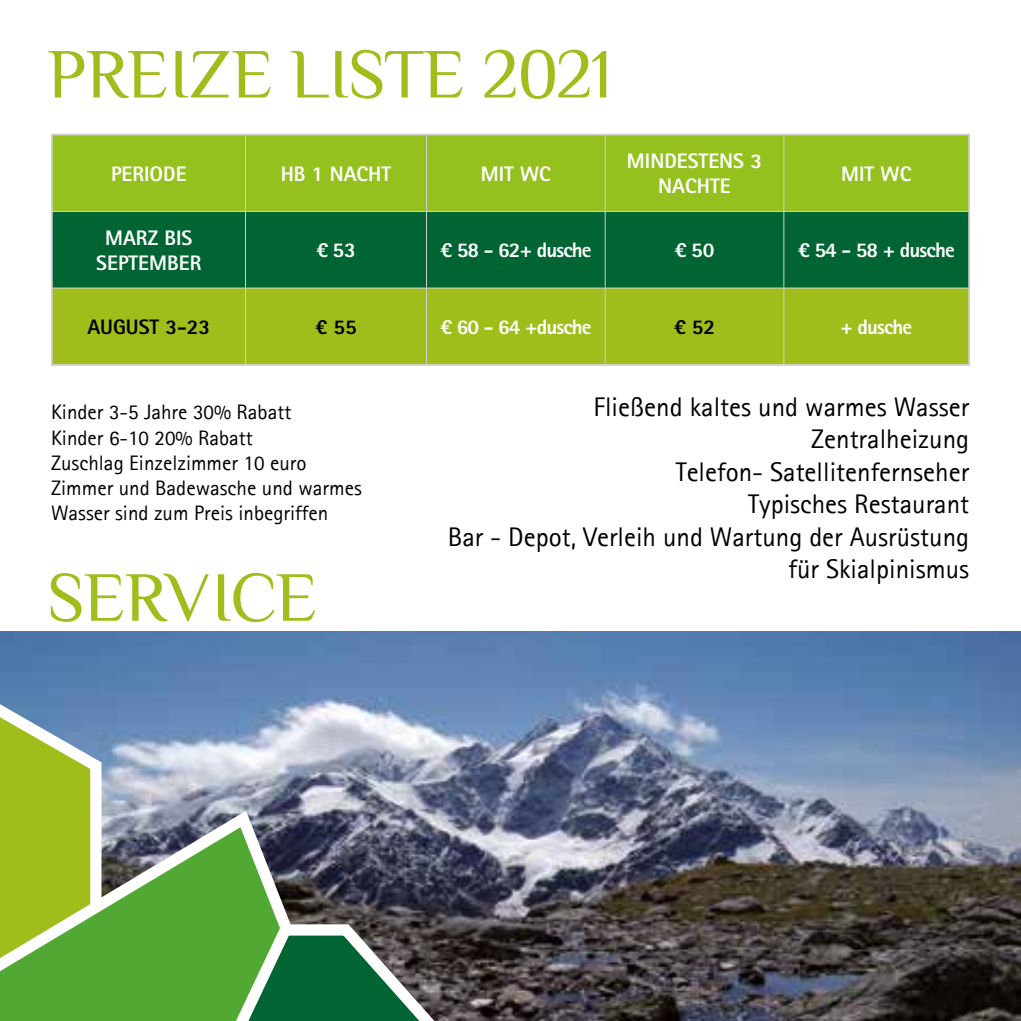
<style>
.page{position:relative;width:1021px;height:1021px;background:#fff}
.page>*{position:absolute;margin:0;border:0;box-sizing:border-box;transform-origin:0 0}
.t1{font:70.2px "Philosopher";color:#a0be1b}
.t2{font:27px/32.4px "Rotis Sans Serif";color:#000;text-align:right}
.t3{font:21px/25.2px "Rotis Sans Serif";color:#000}
.t4{font:800 21px/25.2px "Rotis Sans Serif Std";color:#fff;text-align:center}
.t5{font:800 21px "Rotis Sans Serif Std";letter-spacing:-.04em;color:#fff}
.t6{font:800 21px "Rotis Sans Serif Std";color:#000}
</style>
<div class="page">
<img style="left:0;top:631px;width:1020px;height:389px">
<svg style="left:301px;top:917px;width:284px;height:103px;background:#43554b"></svg>
<svg style="left:0;top:685px;width:107px;height:117px;background:#8fad7c"></svg>
<svg style="left:0;top:802px;width:301px;height:218px;background:#71a650"></svg>
<div style="left:53px;top:136px;width:914px;height:75px;background:#95c11f"></div>
<div style="left:53px;top:212px;width:914px;height:75px;background:#006533"></div>
<div style="left:53px;top:288px;width:914px;height:76px;background:#a0be1b"></div>
<hr style="left:245px;top:212px;width:1px;height:76px;background:#d0d0d0">
<hr style="left:426px;top:212px;width:1px;height:76px;background:#d0d0d0">
<hr style="left:604px;top:212px;width:1px;height:76px;background:#d0d0d0">
<hr style="left:783px;top:212px;width:1px;height:76px;background:#d0d0d0">
<hr style="left:52px;top:287px;width:193px;height:1px;background:#d0d0d0">
<hr style="left:245px;top:287px;width:181px;height:1px;background:#d0d0d0">
<hr style="left:245px;top:288px;width:1px;height:76px;background:#d0d0d0">
<hr style="left:426px;top:287px;width:179px;height:1px;background:#d0d0d0">
<hr style="left:426px;top:288px;width:1px;height:76px;background:#d0d0d0">
<hr style="left:605px;top:287px;width:178px;height:1px;background:#d0d0d0">
<hr style="left:604px;top:288px;width:1px;height:76px;background:#d0d0d0">
<hr style="left:783px;top:287px;width:186px;height:1px;background:#d0d0d0">
<hr style="left:783px;top:288px;width:1px;height:76px;background:#d0d0d0">
<hr style="left:245px;top:135px;width:1px;height:76px;background:#d0d0d0">
<hr style="left:426px;top:135px;width:1px;height:76px;background:#d0d0d0">
<hr style="left:604px;top:135px;width:1px;height:76px;background:#d0d0d0">
<hr style="left:783px;top:135px;width:1px;height:76px;background:#d0d0d0">
<hr style="left:52px;top:211px;width:193px;height:1px;background:#d0d0d0">
<hr style="left:245px;top:211px;width:181px;height:1px;background:#d0d0d0">
<hr style="left:426px;top:211px;width:179px;height:1px;background:#d0d0d0">
<hr style="left:605px;top:211px;width:178px;height:1px;background:#d0d0d0">
<hr style="left:783px;top:211px;width:186px;height:1px;background:#d0d0d0">
<div style="left:51px;top:134px;width:918px;height:232px;border:1px solid #d0d0d0"></div>
<h1 class="t1" style="left:48px;top:36px;width:566px">PREIZE LISTE 2021</h1>
<p class="t4" style="left:111px;top:161px;width:77px">PERIODE</p>
<p class="t4" style="left:281px;top:161px;width:112px">HB 1 NACHT</p>
<p class="t4" style="left:481px;top:161px;width:71px">MIT WC</p>
<p class="t4" style="left:627px;top:148px;width:137px">MINDESTENS 3<br>NACHTE</p>
<p class="t4" style="left:841px;top:161px;width:71px">MIT WC</p>
<p class="t4" style="left:96px;top:225px;width:107px">MARZ BIS<br>SEPTEMBER</p>
<p class="t4" style="left:316px;top:237px;width:41px">€ 53</p>
<p class="t5" style="left:440px;top:237px;width:153px">€ 58 - 62+ dusche</p>
<p class="t4" style="left:674px;top:237px;width:41px">€ 50</p>
<p class="t5" style="left:797px;top:237px;width:158px">€ 54 - 58 + dusche</p>
<p class="t6" style="left:87px;top:313px;width:124px">AUGUST 3-23</p>
<p class="t6" style="left:315px;top:313px;width:43px">€ 55</p>
<p class="t5" style="left:440px;top:313px;width:153px">€ 60 - 64 +dusche</p>
<p class="t6" style="left:673px;top:313px;width:43px">€ 52</p>
<p class="t4" style="left:840px;top:314px;width:73px">+ dusche</p>
<p class="t3" style="left:51px;top:399px;width:312px">Kinder 3-5 Jahre 30% Rabatt<br>Kinder 6-10 20% Rabatt<br>Zuschlag Einzelzimmer 10 euro<br>Zimmer und Badewasche und warmes<br>Wasser sind zum Preis inbegriffen</p>
<h1 class="t1" style="left:48px;top:559px;width:271px">SERVICE</h1>
<p class="t2" style="left:448px;top:390px;width:523px">Fließend kaltes und warmes Wasser<br>Zentralheizung<br>Telefon- Satellitenfernseher<br>Typisches Restaurant<br>Bar - Depot, Verleih und Wartung der Ausrüstung für Skialpinismus</p>
</div>
